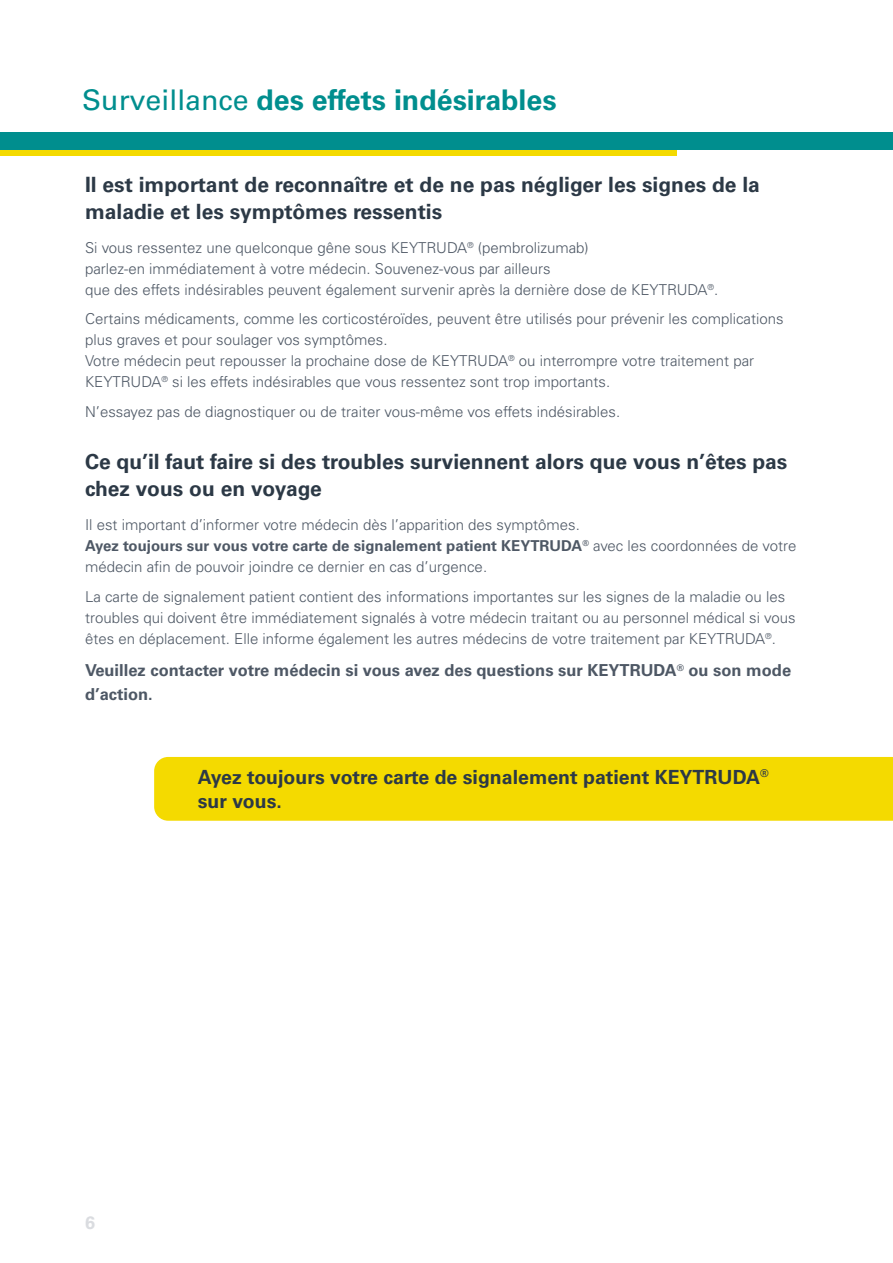
<style>
.page{position:relative;width:893px;height:1263px;background:#fff}
.page>*{position:absolute;margin:0;border:0;box-sizing:border-box;transform-origin:0 0}
.t1{font:700 28.5px "Univers LT Std";color:#008e8e}
.t2{font:700 21px/27px "Univers LT Std";color:#2c3946}
.t3{font:700 19.5px/24px "Univers LT Std";color:#2c3946}
.t4{font:700 18px "Univers LT Std";color:#dadce0}
.t5{font:700 16.5px/24px "Univers LT Std";color:#4e5865}
.t6{font:300 15px/21px "Univers LT Std";color:#4e5865}
.s1{font-weight:400}
.s2{font-weight:700}
</style>
<div class="page">
<div style="left:0;top:132px;width:893px;height:18px;background:#008e8e"></div>
<div style="left:0;top:150px;width:677px;height:6px;background:#f4da00"></div>
<div style="left:154px;top:757px;width:739px;height:64px;background:#f4da00"></div>
<h1 class="t1" style="left:82px;top:84px;width:476px"><span class="s1">Surveillance</span> des effets indésirables</h1>
<h2 class="t2" style="left:85px;top:171px;width:676px">Il est important de reconnaître et de ne pas négliger les signes de la maladie et les symptômes ressentis</h2>
<p class="t6" style="left:85px;top:237px;width:635px">Si vous ressentez une quelconque gêne sous KEYTRUDA<sup>®</sup> (pembrolizumab)<br>parlez-en immédiatement à votre médecin. Souvenez-vous par ailleurs<br>que des effets indésirables peuvent également survenir après la dernière dose de KEYTRUDA<sup>®</sup>.</p>
<p class="t6" style="left:85px;top:309px;width:700px">Certains médicaments, comme les corticostéroïdes, peuvent être utilisés pour prévenir les complications plus graves et pour soulager vos symptômes.<br>Votre médecin peut repousser la prochaine dose de KEYTRUDA<sup>®</sup> ou interrompre votre traitement par KEYTRUDA<sup>®</sup> si les effets indésirables que vous ressentez sont trop importants.</p>
<p class="t6" style="left:85px;top:401px;width:537px">N’essayez pas de diagnostiquer ou de traiter vous-même vos effets indésirables.</p>
<h2 class="t2" style="left:85px;top:449px;width:704px">Ce qu’il faut faire si des troubles surviennent alors que vous n’êtes pas chez vous ou en voyage</h2>
<p class="t6" style="left:85px;top:514px;width:713px">Il est important d’informer votre médecin dès l’apparition des symptômes.<br><span class="s2">Ayez toujours sur vous votre carte de signalement patient KEYTRUDA</span><sup>®</sup> avec les coordonnées de votre médecin afin de pouvoir joindre ce dernier en cas d’urgence.</p>
<p class="t6" style="left:85px;top:586px;width:712px">La carte de signalement patient contient des informations importantes sur les signes de la maladie ou les troubles qui doivent être immédiatement signalés à votre médecin traitant ou au personnel médical si vous êtes en déplacement. Elle informe également les autres médecins de votre traitement par KEYTRUDA<sup>®</sup>.</p>
<p class="t5" style="left:85px;top:658px;width:708px">Veuillez contacter votre médecin si vous avez des questions sur KEYTRUDA<sup>®</sup> ou son mode d’action.</p>
<h3 class="t3" style="left:198px;top:765px;width:572px">Ayez toujours votre carte de signalement patient KEYTRUDA<sup>® </sup>sur vous.</h3>
<p class="t4" style="left:85px;top:1212px;width:12px">6</p>
</div>
